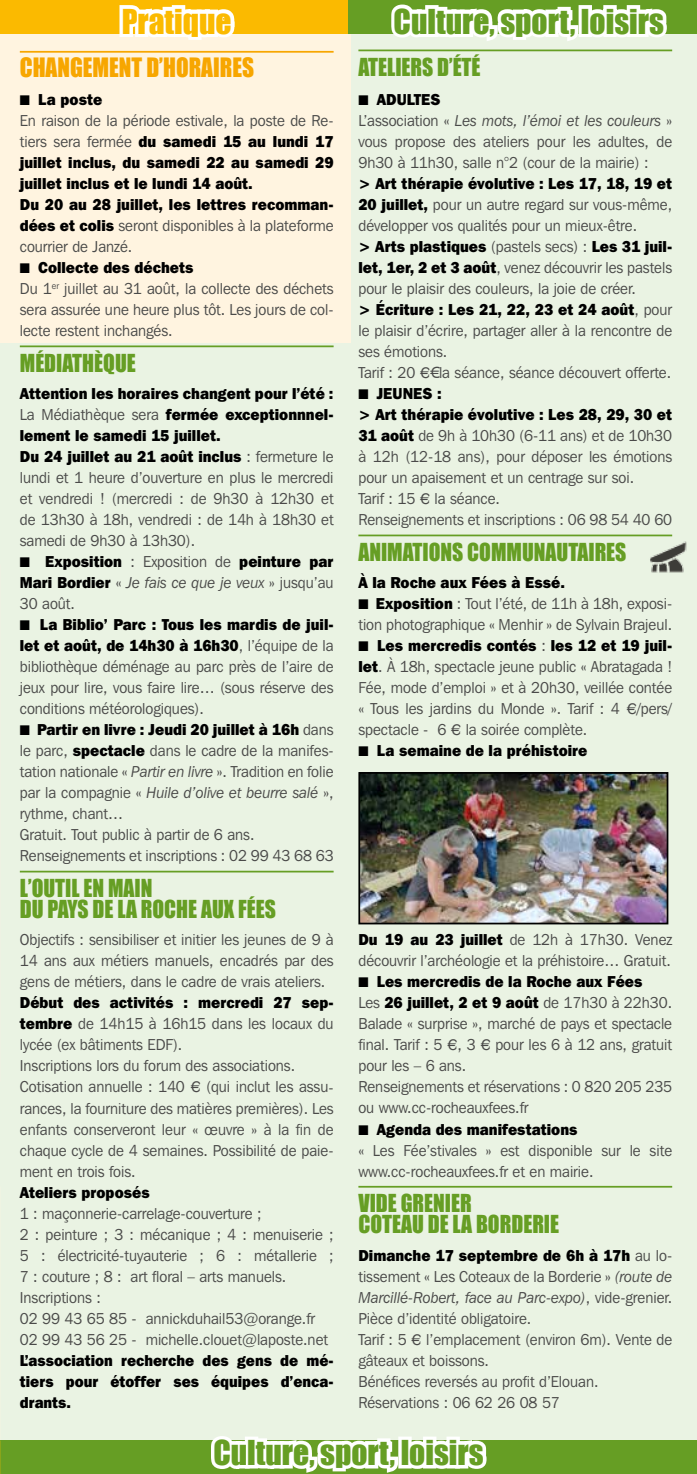
<style>
.page{position:relative;width:697px;height:1474px;background:#fff}
.page>*{position:absolute;margin:0;border:0;box-sizing:border-box;transform-origin:0 0}
.t1{font:31.5px "Impact";color:#669e24}
.t2{font:31.5px "Impact";color:#fbba00}
.t3{font:24.5px "Impact";color:#f7a600;scale:.95 1}
.t4{font:22.75px/21px "Impact";color:#669e24;scale:.95 1}
.t5{font:15.75px/21px "Franklin Gothic IT Cby BT";color:#4a4a49;scale:.95 1}
.t6{font:800 15.75px/21px "Franklin Gothic IT Cby BT";color:#000;scale:.95 1}
.t7{font:800 15.75px/21px "Franklin Gothic IT Cby BT";color:#000;text-align:justify;scale:.94 1}
.s1{color:#000}
.s2{font-weight:800;color:#000}
.s3{font-style:italic}
.s4{font-family:"Euro Classic"}
.s5{font-weight:400;color:#4a4a49}
.s6{font-weight:400;font-style:italic;color:#4a4a49}
</style>
<div class="page">
<div style="left:0;top:0;width:697px;height:1448px;background:#eaf3e3"></div>
<div style="left:0;top:33px;width:351px;height:310px;background:#fff4e0"></div>
<hr style="left:20px;top:51px;width:314px;height:2px;background:#f7a600">
<hr style="left:20px;top:345px;width:314px;height:2px;background:#669e24">
<hr style="left:20px;top:870px;width:314px;height:2px;background:#669e24">
<hr style="left:358px;top:50px;width:314px;height:1px;background:#669e24">
<hr style="left:358px;top:534px;width:314px;height:2px;background:#669e24">
<hr style="left:358px;top:1185px;width:314px;height:2px;background:#669e24">
<img style="left:361px;top:775px;width:304px;height:146px">
<div style="left:358px;top:772px;width:310px;height:152px;border:2px solid #000"></div>
<img style="left:650px;top:541px;width:37px;height:32px">
<div style="left:0;top:1439px;width:697px;height:34px;background:#669e24"></div>
<svg style="left:205px;top:1436px;width:287px;height:37px"></svg>
<div style="left:0;top:0;width:353px;height:33px;background:#fbba00"></div>
<svg style="left:116px;top:5px;width:124px;height:48px"></svg>
<div style="left:348px;top:0;width:349px;height:33px;background:#669e24"></div>
<svg style="left:386px;top:4px;width:287px;height:48px"></svg>
<h1 class="t2" style="left:122px;top:-3px;width:112px">Pratique</h1>
<h1 class="t1" style="left:394px;top:-3px;width:272px">Culture, sport, loisirs</h1>
<h3 class="t4" style="left:358px;top:56px;width:130px">ATELIERS D’ÉTÉ</h3>
<p class="t5" style="left:358px;top:89px;width:332px"><span class="s1">■</span> <span class="s2">ADULTES<br></span>L’association « <span class="s3">Les mots, l’émoi et les couleurs</span> » vous propose des ateliers pour les adultes, de 9h30 à 11h30, salle n°2 (cour de la mairie) :</p>
<p class="t5" style="left:358px;top:173px;width:332px"><span class="s2">&gt; Art thérapie évolutive : Les 17, 18, 19 et 20 juillet,</span> pour un autre regard sur vous-même, développer vos qualités pour un mieux-être.<br><span class="s2">&gt; Arts plastiques</span> (pastels secs) : <span class="s2">Les 31 juil&shy;let, 1er, 2 et 3 août</span>, venez découvrir les pastels pour le plaisir des couleurs, la joie de créer.<br><span class="s2">&gt; Écriture : Les 21, 22, 23 et 24 août</span>, pour le plaisir d’écrire, partager aller à la rencontre de ses émotions.<br>Tarif : 20 <span class="s4">g</span>€ la séance, séance découvert offerte.</p>
<p class="t5" style="left:358px;top:383px;width:332px"><span class="s1">■</span> <span class="s2">JEUNES :<br>&gt; Art thérapie évolutive : Les 28, 29, 30 et 31 août</span> de 9h à 10h30 (6-11 ans) et de 10h30 à 12h (12-18 ans), pour déposer les émotions pour un apaisement et un centrage sur soi.<br>Tarif : 15 <span class="s4">g</span> la séance.<br>Renseignements et inscriptions : 06 98 54 40 60</p>
<h3 class="t4" style="left:358px;top:541px;width:284px">ANIMATIONS COMMUNAUTAIRES</h3>
<p class="t6" style="left:358px;top:572px;width:219px">À la Roche aux Fées à Essé.</p>
<p class="t5" style="left:358px;top:593px;width:332px"><span class="s1">■</span> <span class="s2">Exposition</span> : Tout l’été, de 11h à 18h, exposi&shy;tion photographique « Menhir » de Sylvain Brajeul.</p>
<p class="t5" style="left:358px;top:635px;width:332px;text-align:justify"><span class="s1">■</span> <span class="s2">Les mercredis contés</span> : <span class="s2">les 12 et 19 juil&shy;let</span>. À 18h, spectacle jeune public « Abratagada !<br>Fée, mode d’emploi » et à 20h30, veillée contée « Tous les jardins du Monde ». Tarif : 4 <span class="s4">g</span>/pers/ spectacle - 6 <span class="s4">g</span> la soirée complète.</p>
<p class="t6" style="left:358px;top:740px;width:243px">■ La semaine de la préhistoire</p>
<h2 class="t3" style="left:20px;top:49px;width:248px">CHANGEMENT D’HORAIRES</h2>
<p class="t6" style="left:20px;top:89px;width:332px">■ La poste<br><span class="s5">En raison de la période estivale, la poste de Re&shy;tiers sera fermée</span> du samedi 15 au lundi 17 juillet inclus, du samedi 22 au samedi 29 juillet inclus et le lundi 14 août.<br>Du 20 au 28 juillet, les lettres recomman&shy;dées et colis <span class="s5">seront disponibles à la plateforme courrier de Janzé.</span></p>
<p class="t5" style="left:20px;top:257px;width:332px"><span class="s1">■</span> <span class="s2">Collecte des déchets<br></span>Du 1<sup>er</sup> juillet au 31 août, la collecte des déchets sera assurée une heure plus tôt. Les jours de col&shy;lecte restent inchangés.</p>
<h3 class="t4" style="left:20px;top:352px;width:28px">Médiath</h3>
<h3 class="t4" style="left:94px;top:352px;width:34px">èque</h3>
<p class="t5" style="left:20px;top:383px;width:332px"><span class="s2">Attention les horaires changent pour l’été :<br></span>La Médiathèque sera <span class="s2">fermée exceptionnnel&shy;lement le samedi 15 juillet.<br>Du 24 juillet au 21 août inclus</span> : fermeture le lundi et 1 heure d’ouverture en plus le mercredi et vendredi ! (mercredi : de 9h30 à 12h30 et de 13h30 à 18h, vendredi : de 14h à 18h30 et samedi de 9h30 à 13h30).</p>
<p class="t6" style="left:20px;top:551px;width:332px;text-align:justify">■ Exposition <span class="s5">: Exposition de</span> peinture par Mari Bordier <span class="s5">«</span> <span class="s6">Je fais ce que je veux</span> <span class="s5">» jusqu’au 30 août.</span></p>
<p class="t5" style="left:20px;top:614px;width:332px;text-align:justify"><span class="s1">■</span> <span class="s2">La Biblio’ Parc : Tous les mardis de juil&shy;let et août, de 14h30 à 16h30</span>, l’équipe de la bibliothèque déménage au parc près de l’aire de jeux pour lire, vous faire lire… (sous réserve des conditions météorologiques).</p>
<p class="t5" style="left:20px;top:719px;width:332px"><span class="s1">■</span> <span class="s2">Partir en livre : Jeudi 20 juillet à 16h</span> dans le parc, <span class="s2">spectacle</span> dans le cadre de la manifes&shy;tation nationale « <span class="s3">Partir en livre</span> ». Tradition en folie par la compagnie « <span class="s3">Huile d’olive et beurre salé</span> », rythme, chant…<br>Gratuit. Tout public à partir de 6 ans.<br>Renseignements et inscriptions : 02 99 43 68 63</p>
<h3 class="t4" style="left:20px;top:877px;width:271px">L’OUTIL EN MAIN<br>DU PAYS DE LA ROCHE AUX FÉES</h3>
<p class="t5" style="left:20px;top:929px;width:332px;text-align:justify">Objectifs : sensibiliser et initier les jeunes de 9 à 14 ans aux métiers manuels, encadrés par des gens de métiers, dans le cadre de vrais ateliers.</p>
<p class="t5" style="left:20px;top:992px;width:332px"><span class="s2">Début des activités : mercredi 27 sep&shy;tembre</span> de 14h15 à 16h15 dans les locaux du lycée (ex bâtiments EDF).<br>Inscriptions lors du forum des associations.<br>Cotisation annuelle : 140 <span class="s4">g</span> (qui inclut les assu&shy;rances, la fourniture des matières premières). Les enfants conserveront leur « œuvre » à la fin de chaque cycle de 4 semaines. Possibilité de paie&shy;ment en trois fois.</p>
<p class="t6" style="left:20px;top:1181px;width:138px">Ateliers proposés</p>
<p class="t5" style="left:20px;top:1202px;width:332px">1 : maçonnerie-carrelage-couverture ;<br>2 : peinture ; 3 : mécanique ; 4 : menuiserie ; 5 : électricité-tuyauterie ; 6 : métallerie ; 7 : couture ; 8 : art floral – arts manuels.<br>Inscriptions :<br>02 99 43 65 85 - annickduhail53@orange.fr 02 99 43 56 25 - michelle.clouet@laposte.net</p>
<p class="t7" style="left:20px;top:1349px;width:335px">L’association recherche des gens de mé&shy;tiers pour étoffer ses équipes d’enca&shy;drants.</p>
<p class="t5" style="left:358px;top:929px;width:332px"><span class="s2">Du 19 au 23 juillet</span> de 12h à 17h30. Venez découvrir l’archéologie et la préhistoire… Gratuit.</p>
<p class="t5" style="left:358px;top:971px;width:332px"><span class="s1">■</span> <span class="s2">Les mercredis de la Roche aux Fées<br></span>Les <span class="s2">26 juillet, 2 et 9 août</span> de 17h30 à 22h30.<br>Balade « surprise », marché de pays et spectacle final. Tarif : 5 <span class="s4">g</span>, 3 <span class="s4">g</span> pour les 6 à 12 ans, gratuit pour les – 6 ans.<br>Renseignements et réservations : 0 820 205 235 ou www.cc-rocheauxfees.fr</p>
<p class="t5" style="left:358px;top:1118px;width:332px"><span class="s1">■</span> <span class="s2">Agenda des manifestations<br></span>« Les Fée’stivales » est disponible sur le site www.cc-rocheauxfees.fr et en mairie.</p>
<h3 class="t4" style="left:358px;top:1192px;width:213px">VIDE GRENIER<br>COTEAU DE LA BORDERIE</h3>
<p class="t5" style="left:358px;top:1244px;width:332px"><span class="s2">Dimanche 17 septembre de 6h à 17h</span> au lo&shy;tissement « Les Coteaux de la Borderie » <span class="s3">(route de Marcillé-Robert, face au Parc-expo)</span>, vide-grenier.<br>Pièce d’identité obligatoire.<br>Tarif : 5 <span class="s4">g</span> l’emplacement (environ 6m). Vente de gâteaux et boissons.<br>Bénéfices reversés au profit d’Elouan.<br>Réservations : 06 62 26 08 57</p>
<h1 class="t1" style="left:213px;top:1428px;width:272px">Culture, sport, loisirs</h1>
</div>
